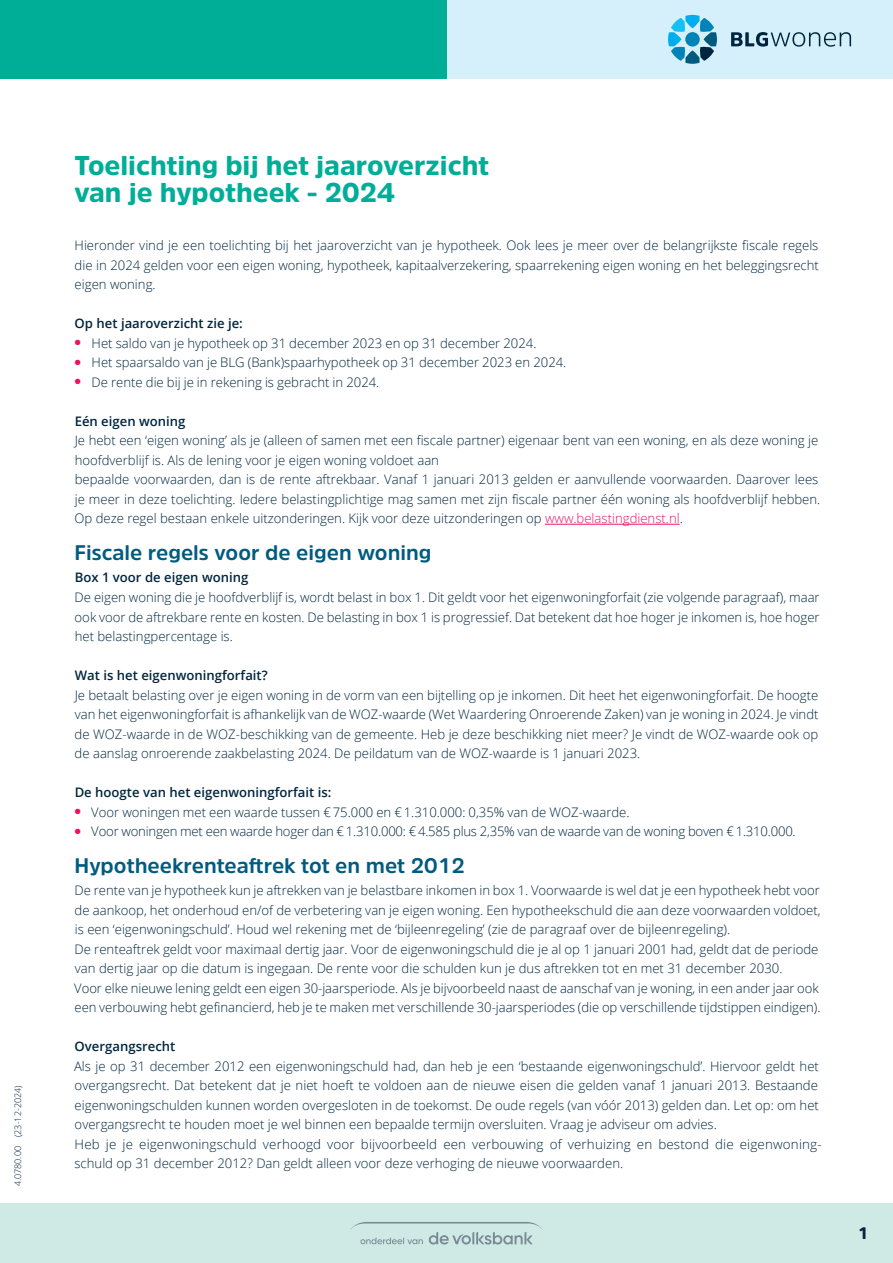
<style>
.page{position:relative;width:893px;height:1263px;background:#fff}
.page>*{position:absolute;margin:0;border:0;box-sizing:border-box;transform-origin:0 0}
.t1{font:900 27px/27px "Amsi Pro";color:#00ae97}
.t2{font:700 21px "Amsi Pro";color:#005b7f}
.t3{font:900 16.5px "Amsi Pro";color:#00263f}
.t4{font:300 13.2px/19.5px "Open Sans";color:#00263f;text-align:justify}
.t5{font:600 13.2px "Open Sans";color:#00263f}
.t6{font:300 9px "Open Sans";color:#00263f}
.s1{color:#ec1163}
</style>
<div class="page">
<hr style="left:545px;top:524px;width:135px;height:1px;background:#ec1163">
<div style="left:0;top:1203px;width:893px;height:60px;background:#cfeae4"></div>
<div style="left:446px;top:0;width:447px;height:79px;background:#d6f0fb"></div>
<div style="left:0;top:0;width:446px;height:79px;background:#00ae97"></div>
<svg style="left:350px;top:1222px;width:193px;height:22px"></svg>
<svg style="left:731px;top:32px;width:120px;height:15px"></svg>
<svg style="left:668px;top:15px;width:49px;height:49px"></svg>
<p class="t6" style="left:12px;top:1186px;width:103px;rotate:-90deg">4.0780.00 (23-12-2024)</p>
<h1 class="t1" style="left:74px;top:152px;width:416px">Toelichting bij het jaaroverzicht van je hypotheek - 2024</h1>
<p class="t4" style="left:75px;top:235px;width:746px">Hieronder vind je een toelichting bij het jaaroverzicht van je hypotheek. Ook lees je meer over de belangrijkste fiscale regels die in 2024 gelden voor een eigen woning, hypotheek, kapitaalverzekering, spaarrekening eigen woning en het beleggingsrecht eigen woning.</p>
<p class="t5" style="left:75px;top:314px;width:170px">Op het jaaroverzicht zie je:</p>
<p class="t4" style="left:75px;top:333px;width:463px"><sup>●</sup> Het saldo van je hypotheek op 31 december 2023 en op 31 december 2024.</p>
<p class="t4" style="left:75px;top:352px;width:493px"><sup>●</sup> Het spaarsaldo van je BLG (Bank)spaarhypotheek op 31 december 2023 en 2024.</p>
<p class="t4" style="left:75px;top:372px;width:306px"><sup>●</sup> De rente die bij je in rekening is gebracht in 2024.</p>
<p class="t5" style="left:75px;top:412px;width:112px">Eén eigen woning</p>
<p class="t4" style="left:74px;top:430px;width:747px;text-align:left">Je hebt een ‘eigen woning’ als je (alleen of samen met een fiscale partner) eigenaar bent van een woning, en als deze woning je hoofdverblijf is. Als de lening voor je eigen woning voldoet aan<br>bepaalde voorwaarden, dan is de rente aftrekbaar. Vanaf 1 januari 2013 gelden er aanvullende voorwaarden. Daarover lees je meer in deze toelichting. Iedere belastingplichtige mag samen met zijn fiscale partner één woning als hoofdverblijf hebben.<br>Op deze regel bestaan enkele uitzonderingen. Kijk voor deze uitzonderingen op <span class="s1">www.belastingdienst.nl</span>.</p>
<h2 class="t2" style="left:75px;top:538px;width:359px">Fiscale regels voor de eigen woning</h2>
<p class="t5" style="left:75px;top:569px;width:175px">Box 1 voor de eigen woning</p>
<p class="t4" style="left:75px;top:587px;width:747px">De eigen woning die je hoofdverblijf is, wordt belast in box 1. Dit geldt voor het eigenwoningforfait (zie volgende paragraaf), maar ook voor de aftrekbare rente en kosten. De belasting in box 1 is progressief. Dat betekent dat hoe hoger je inkomen is, hoe hoger het belastingpercentage is.</p>
<p class="t5" style="left:75px;top:666px;width:194px">Wat is het eigenwoningforfait?</p>
<p class="t4" style="left:75px;top:685px;width:745px">Je betaalt belasting over je eigen woning in de vorm van een bijtelling op je inkomen. Dit heet het eigenwoningforfait. De hoogte van het eigenwoningforfait is afhankelijk van de WOZ-waarde (Wet Waardering Onroerende Zaken) van je woning in 2024. Je vindt de WOZ-waarde in de WOZ-beschikking van de gemeente. Heb je deze beschikking niet meer? Je vindt de WOZ-waarde ook op de aanslag onroerende zaakbelasting 2024. De peildatum van de WOZ-waarde is 1 januari 2023.</p>
<p class="t5" style="left:75px;top:783px;width:258px">De hoogte van het eigenwoningforfait is:</p>
<p class="t4" style="left:75px;top:802px;width:556px"><sup>●</sup> Voor woningen met een waarde tussen € 75.000 en € 1.310.000: 0,35% van de WOZ-waarde.</p>
<p class="t4" style="left:75px;top:821px;width:722px"><sup>●</sup> Voor woningen met een waarde hoger dan € 1.310.000: € 4.585 plus 2,35% van de waarde van de woning boven € 1.310.000.</p>
<h2 class="t2" style="left:75px;top:851px;width:392px">Hypotheekrenteaftrek tot en met 2012</h2>
<p class="t4" style="left:74px;top:880px;width:748px;text-align:left">De rente van je hypotheek kun je aftrekken van je belastbare inkomen in box 1. Voorwaarde is wel dat je een hypotheek hebt voor de aankoop, het onderhoud en/of de verbetering van je eigen woning. Een hypotheekschuld die aan deze voorwaarden voldoet, is een ‘eigenwoningschuld’. Houd wel rekening met de ‘bijleenregeling’ (zie de paragraaf over de bijleenregeling).<br>De renteaftrek geldt voor maximaal dertig jaar. Voor de eigenwoningschuld die je al op 1 januari 2001 had, geldt dat de periode van dertig jaar op die datum is ingegaan. De rente voor die schulden kun je dus aftrekken tot en met 31 december 2030.<br>Voor elke nieuwe lening geldt een eigen 30-jaarsperiode. Als je bijvoorbeeld naast de aanschaf van je woning, in een ander jaar ook een verbouwing hebt gefinancierd, heb je te maken met verschillende 30-jaarsperiodes (die op verschillende tijdstippen eindigen).</p>
<p class="t5" style="left:75px;top:1037px;width:102px">Overgangsrecht</p>
<p class="t4" style="left:74px;top:1056px;width:749px;text-align:left">Als je op 31 december 2012 een eigenwoningschuld had, dan heb je een ‘bestaande eigenwoningschuld’. Hiervoor geldt het overgangsrecht. Dat betekent dat je niet hoeft te voldoen aan de nieuwe eisen die gelden vanaf 1 januari 2013. Bestaande eigenwoningschulden kunnen worden overgesloten in de toekomst. De oude regels (van vóór 2013) gelden dan. Let op: om het overgangsrecht te houden moet je wel binnen een bepaalde termijn oversluiten. Vraag je adviseur om advies.<br>Heb je je eigenwoningschuld verhoogd voor bijvoorbeeld een verbouwing of verhuizing en bestond die eigenwoning&shy;schuld op 31 december 2012? Dan geldt alleen voor deze verhoging de nieuwe voorwaarden.</p>
<p class="t3" style="left:859px;top:1222px;width:10px">1</p>
</div>
